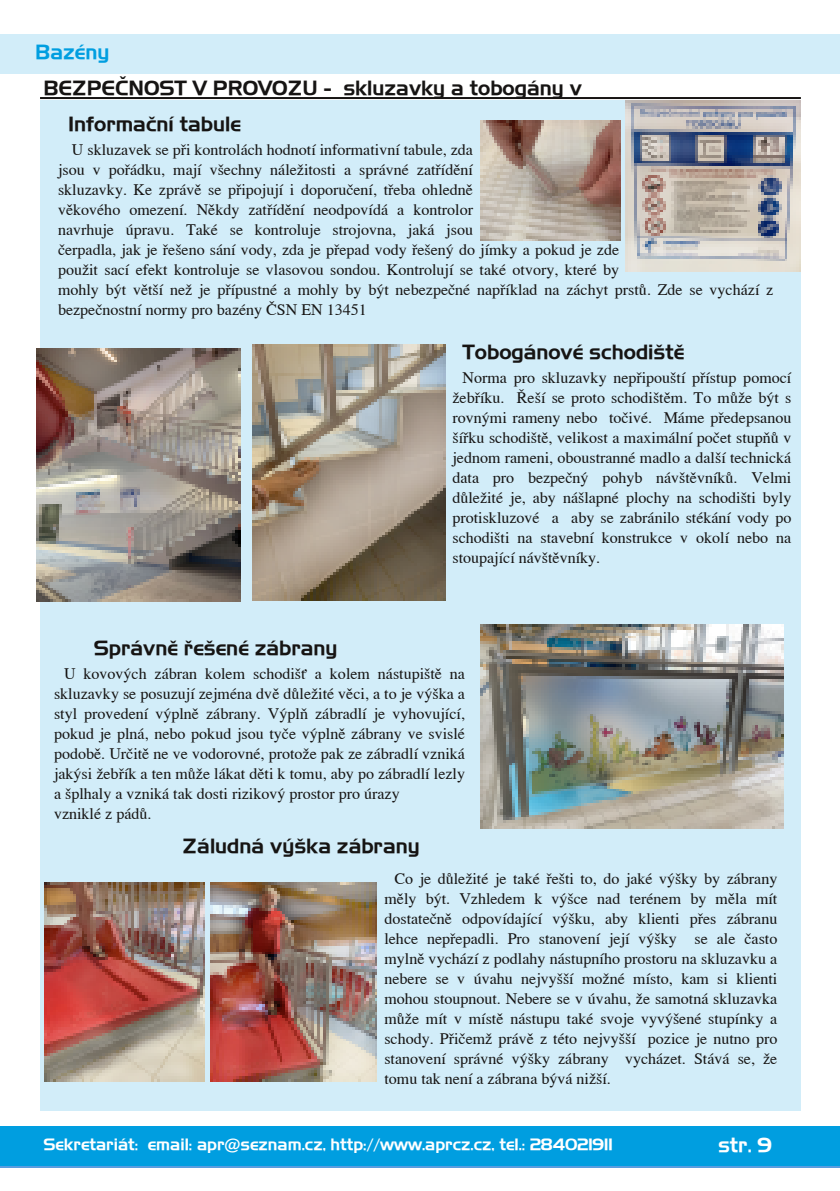
<style>
.page{position:relative;width:840px;height:1191px;background:#fff}
.page>*{position:absolute;margin:0;border:0;box-sizing:border-box;transform-origin:0 0}
.t1{font:20px "Wf 2 Pollen";color:#161413}
.t2{font:20px "Wf 2 Pollen";color:#009ee0}
.t3{font:20px "Wf 2 Pollen";color:#fff}
.t4{font:16px/20px "Wf 2 Mold";color:#161413}
.t5{font:16px "Wf 2 Pollen";color:#fff}
</style>
<div class="page">
<div style="left:40px;top:100px;width:760px;height:1011px;background:#d2edf9"></div>
<div style="left:0;top:34px;width:839px;height:39px;background:#d2edf9"></div>
<div style="left:1px;top:1128px;width:838px;height:39px;background:#599de0"></div>
<hr style="left:40px;top:97px;width:760px;height:2px;background:#161413">
<div style="left:1px;top:1126px;width:838px;height:40px;background:#009ee0"></div>
<img style="left:36px;top:348px;width:204px;height:253px">
<img style="left:252px;top:344px;width:193px;height:256px">
<img style="left:480px;top:624px;width:302px;height:204px">
<img style="left:44px;top:882px;width:160px;height:199px">
<img style="left:210px;top:882px;width:166px;height:199px">
<img style="left:625px;top:100px;width:175px;height:172px">
<img style="left:480px;top:120px;width:140px;height:120px">
<p class="t2" style="left:35px;top:39px;width:76px">Bazény</p>
<p class="t1" style="left:44px;top:76px;width:539px">BEZPEČNOST V PROVOZU ‐ skluzavky a tobogány v</p>
<p class="t1" style="left:68px;top:111px;width:174px">Informační tabule</p>
<p class="t4" style="left:58px;top:139px;width:716px;text-indent:14px">U skluzavek se při kontrolách hodnotí informativní tabule, zda<br>jsou v pořádku, mají všechny náležitosti a správné zatřídění<br>skluzavky. Ke zprávě se připojují i doporučení, třeba ohledně<br>věkového omezení. Někdy zatřídění neodpovídá a kontrolor<br>navrhuje úpravu. Také se kontroluje strojovna, jaká jsou<br>čerpadla, jak je řešeno sání vody, zda je přepad vody řešený do jímky a pokud je zde<br>použit sací efekt kontroluje se vlasovou sondou. Kontrolují se také otvory, které by<br>mohly být větší než je přípustné a mohly by být nebezpečné například na záchyt prstů. Zde se vychází z bezpečnostní normy pro bazény ČSN EN 13451</p>
<p class="t1" style="left:462px;top:339px;width:223px">Tobogánové schodiště</p>
<p class="t4" style="left:452px;top:367px;width:340px;text-align:justify;text-indent:10px">Norma pro skluzavky nepřipouští přístup pomocí žebříku. Řeší se proto schodištěm. To může být s rovnými rameny nebo točivé. Máme předepsanou šířku schodiště, velikost a maximální počet stupňů v jednom rameni, oboustranné madlo a další technická data pro bezpečný pohyb návštěvníků. Velmi důležité je, aby nášlapné plochy na schodišti byly protiskluzové a aby se zabránilo stékání vody po schodišti na stavební konstrukce v okolí nebo na stoupající návštěvníky.</p>
<p class="t1" style="left:94px;top:635px;width:245px">Správně řešené zábrany</p>
<p class="t4" style="left:54px;top:663px;width:412px;text-indent:10px">U kovových zábran kolem schodišť a kolem nástupiště na skluzavky se posuzují zejména dvě důležité věci, a to je výška a styl provedení výplně zábrany. Výplň zábradlí je vyhovující, pokud je plná, nebo pokud jsou tyče výplně zábrany ve svislé podobě. Určitě ne ve vodorovné, protože pak ze zábradlí vzniká jakýsi žebřík a ten může lákat děti k tomu, aby po zábradlí lezly a šplhaly a vzniká tak dosti rizikový prostor pro úrazy<br>vzniklé z pádů.</p>
<p class="t1" style="left:182px;top:833px;width:238px">Záludná výška zábrany</p>
<p class="t4" style="left:384px;top:869px;width:394px;text-align:justify;text-indent:10px">Co je důležité je také řešti to, do jaké výšky by zábrany měly být. Vzhledem k výšce nad terénem by měla mít dostatečně odpovídající výšku, aby klienti přes zábranu lehce nepřepadli. Pro stanovení její výšky se ale často mylně vychází z podlahy nástupního prostoru na skluzavku a nebere se v úvahu nejvyšší možné místo, kam si klienti mohou stoupnout. Nebere se v úvahu, že samotná skluzavka může mít v místě nástupu také svoje vyvýšené stupínky a schody. Přičemž právě z této nejvyšší pozice je nutno pro stanovení správné výšky zábrany vycházet. Stává se, že tomu tak není a zábrana bývá nižší.</p>
<p class="t5" style="left:43px;top:1135px;width:570px">Sekretariát: email: apr@seznam.cz, http://www.aprcz.cz, tel.: 284021911</p>
<p class="t3" style="left:717px;top:1132px;width:55px">str. 9</p>
</div>
